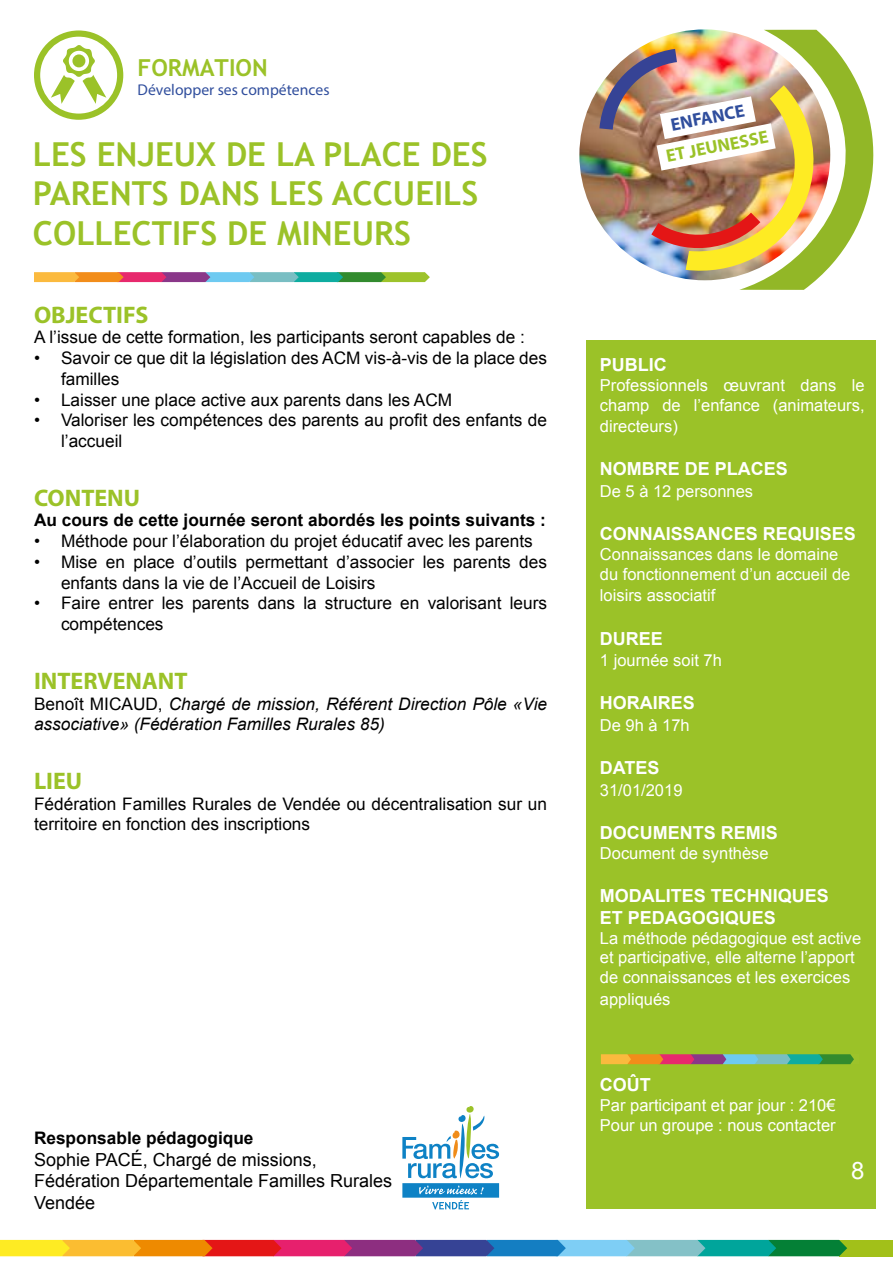
<style>
.page{position:relative;width:893px;height:1263px;background:#fff}
.page>*{position:absolute;margin:0;border:0;box-sizing:border-box;transform-origin:0 0}
.t1{font:700 33px/39.6px "Trebuchet MS";color:#9bc228}
.t2{font:700 24px "Myriad Pro";color:#9bc228}
.t3{font:24px "Arial";color:#fff}
.t4{font:700 23.55px "Trebuchet MS";color:#9bc228}
.t5{font:700 18px/21.6px "Arial";color:#fff}
.t6{font:18px/21.6px "Arial";color:#000}
.t7{font:700 18px "Myriad Pro";color:#9bc228}
.t8{font:700 18px "Myriad Pro";color:#304e9d}
.t9{font:17.25px/20.7px "Arial";color:#000}
.t10{font:italic 17.25px/20.7px "Arial";color:#000}
.t11{font:700 17.25px "Arial";color:#000}
.t12{font:16.5px/19.8px "Arial";color:#fff}
.t13{font:15.6px "Myriad Pro";color:#304e9d}
.s1{font-style:normal}
</style>
<div class="page">
<svg style="left:34px;top:30px;width:89px;height:90px"></svg>
<img style="left:579px;top:29px;width:251px;height:251px;border-radius:125px">
<img style="left:599px;top:30px;width:274px;height:260px">
<svg style="left:34px;top:272px;width:396px;height:10px;background:#939574"></svg>
<div style="left:587px;top:341px;width:289px;height:868px;background:#9bc228"></div>
<div style="left:839px;top:1240px;width:54px;height:16px;background:#a2c019"></div>
<svg style="left:0;top:1240px;width:847px;height:16px;background:#8b806f"></svg>
<svg style="left:402px;top:1106px;width:97px;height:103px"></svg>
<svg style="left:601px;top:1054px;width:253px;height:10px;background:#8f8e78"></svg>
<h3 class="t4" style="left:138px;top:53px;width:132px">FORMATION</h3>
<p class="t13" style="left:138px;top:80px;width:193px">Développer ses compétences</p>
<h1 class="t1" style="left:33px;top:134px;width:456px">LES ENJEUX DE LA PLACE DES<br>PARENTS DANS LES ACCUEILS<br>COLLECTIFS DE MINEURS</h1>
<h2 class="t2" style="left:34px;top:299px;width:116px">OBJECTIFS</h2>
<p class="t9" style="left:34px;top:327px;width:492px">A l’issue de cette formation, les participants seront capables de :</p>
<p class="t9" style="left:61px;top:348px;width:488px;text-indent:-27px">• Savoir ce que dit la législation des ACM vis-à-vis de la place des familles</p>
<p class="t9" style="left:34px;top:389px;width:420px">• Laisser une place active aux parents dans les ACM</p>
<p class="t9" style="left:61px;top:410px;width:488px;text-indent:-27px">• Valoriser les compétences des parents au profit des enfants de l’accueil</p>
<h2 class="t2" style="left:34px;top:482px;width:108px">CONTENU</h2>
<p class="t11" style="left:34px;top:509px;width:513px">Au cours de cette journée seront abordés les points suivants :</p>
<p class="t9" style="left:34px;top:531px;width:500px">• Méthode pour l’élaboration du projet éducatif avec les parents</p>
<p class="t9" style="left:61px;top:552px;width:488px;text-indent:-27px">• Mise en place d’outils permettant d’associer les parents des enfants dans la vie de l’Accueil de Loisirs</p>
<p class="t9" style="left:61px;top:593px;width:488px;text-indent:-27px">• Faire entrer les parents dans la structure en valorisant leurs compétences</p>
<h2 class="t2" style="left:34px;top:665px;width:155px">INTERVENANT</h2>
<p class="t10" style="left:34px;top:693px;width:515px"><span class="s1">Benoît MICAUD,</span> Chargé de mission, Référent Direction Pôle «Vie associative» (Fédération Familles Rurales 85)</p>
<h2 class="t2" style="left:34px;top:765px;width:50px">LIEU</h2>
<p class="t9" style="left:34px;top:793px;width:515px">Fédération Familles Rurales de Vendée ou décentralisation sur un territoire en fonction des inscriptions</p>
<p class="t11" style="left:34px;top:1127px;width:221px">Responsable pédagogique</p>
<p class="t6" style="left:34px;top:1149px;width:360px">Sophie PACÉ, Chargé de missions,<br>Fédération Départementale Familles Rurales<br>Vendée</p>
<p class="t8" style="left:669px;top:113px;width:76px;rotate:-11deg">ENFANCE</p>
<p class="t7" style="left:664px;top:145px;width:105px;rotate:-11deg">ET JEUNESSE</p>
<p class="t5" style="left:600px;top:354px;width:68px">PUBLIC</p>
<p class="t12" style="left:600px;top:375px;width:266px">Professionnels œuvrant dans le champ de l’enfance (animateurs,</p>
<p class="t12" style="left:600px;top:417px;width:79px">directeurs)</p>
<p class="t5" style="left:600px;top:459px;width:190px">NOMBRE DE PLACES</p>
<p class="t12" style="left:600px;top:481px;width:155px">De 5 à 12 personnes</p>
<p class="t5" style="left:600px;top:524px;width:258px">CONNAISSANCES REQUISES</p>
<p class="t12" style="left:600px;top:544px;width:252px">Connaissances dans le domaine du fonctionnement d’un accueil de</p>
<p class="t12" style="left:600px;top:586px;width:117px">loisirs associatif</p>
<p class="t5" style="left:600px;top:628px;width:64px">DUREE</p>
<p class="t12" style="left:600px;top:651px;width:123px">1 journée soit 7h</p>
<p class="t5" style="left:600px;top:693px;width:97px">HORAIRES</p>
<p class="t12" style="left:600px;top:715px;width:91px">De 9h à 17h</p>
<p class="t5" style="left:600px;top:758px;width:61px">DATES</p>
<p class="t12" style="left:600px;top:780px;width:84px">31/01/2019</p>
<p class="t5" style="left:600px;top:822px;width:180px">DOCUMENTS REMIS</p>
<p class="t12" style="left:600px;top:843px;width:170px">Document de synthèse</p>
<p class="t5" style="left:600px;top:885px;width:231px">MODALITES TECHNIQUES<br>ET PEDAGOGIQUES</p>
<p class="t12" style="left:600px;top:928px;width:263px">La méthode pédagogique est active et participative, elle alterne l’apport de connaissances et les exercices</p>
<p class="t12" style="left:600px;top:989px;width:72px">appliqués</p>
<p class="t5" style="left:600px;top:1074px;width:52px">COÛT</p>
<p class="t12" style="left:600px;top:1095px;width:237px">Par participant et par jour : 210€<br>Pour un groupe : nous contacter</p>
<h2 class="t3" style="left:851px;top:1155px;width:15px">8</h2>
</div>
